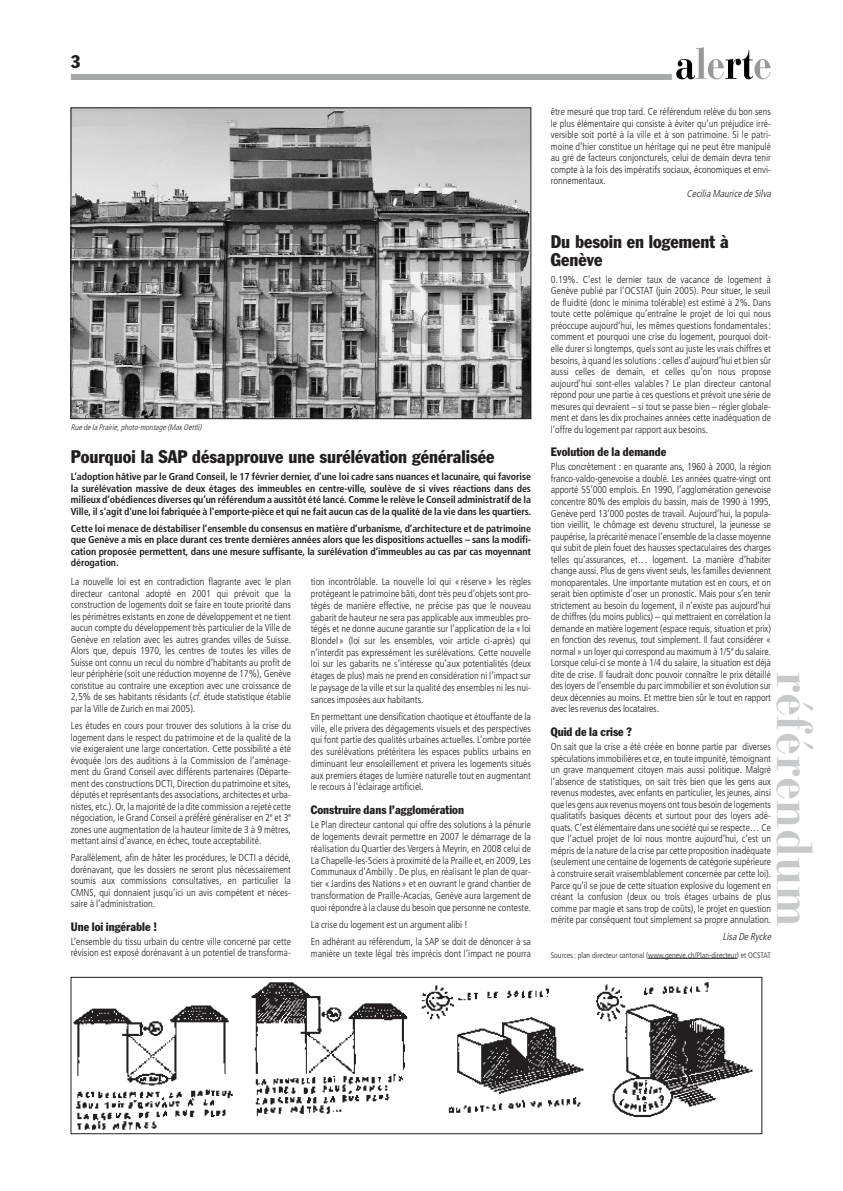
<style>
.page{position:relative;width:843px;height:1191px;background:#fff}
.page>*{position:absolute;margin:0;border:0;box-sizing:border-box;transform-origin:0 0}
.t1{font:700 50px "Bauer Bodoni";letter-spacing:.01em;color:#c7c9cb;scale:.92 1}
.t2{font:condensed 18px/18px "Franklin Gothic";color:#231f20}
.t3{font:condensed 12px "Franklin Gothic";color:#231f20}
.t4{font:300 condensed 10px/11.5px "Frutiger";color:#231f20;text-align:justify}
.t5{font:700 condensed 10px/11.5px "Frutiger";letter-spacing:-.01em;color:#231f20;text-align:justify}
.t6{font:italic 300 condensed 10px "Frutiger";color:#231f20}
.t7{font:300 condensed 8px "Frutiger";color:#231f20}
.t8{font:italic 300 condensed 8px "Frutiger";color:#231f20}
.s1{font-style:italic}
</style>
<div class="page">
<div style="left:71px;top:74px;width:601px;height:6px;background:#a7a9ac"></div>
<svg style="left:676px;top:47px;width:95px;height:32px"></svg>
<svg style="left:648px;top:958px;width:15px;height:1px"></svg>
<hr style="left:663px;top:958px;width:56px;height:1px;background:#231f20">
<svg style="left:719px;top:958px;width:18px;height:1px"></svg>
<img style="left:73px;top:110px;width:456px;height:307px">
<div style="left:71px;top:108px;width:460px;height:311px;border:1px solid #231f20"></div>
<img style="left:73px;top:982px;width:680px;height:148px">
<div style="left:71px;top:977px;width:691px;height:157px;border:1px solid #231f20"></div>
<h2 class="t2" style="left:71px;top:54px;width:11px">3</h2>
<p class="t8" style="left:71px;top:424px;width:134px">Rue de la Prairie,photo-montage (Max Oettli)</p>
<h2 class="t2" style="left:71px;top:449px;width:425px">Pourquoi la SAP désapprouve une surélévation généralisée</h2>
<p class="t5" style="left:71px;top:472px;width:462px">L’adoption hâtive par le Grand Conseil, le 17 février dernier, d’une loi cadre sans nuances et lacunaire, qui favorise la surélévation massive de deux étages des immeubles en centre-ville, soulève de si vives réactions dans des milieux d’obédiences diverses qu’un référendum a aussitôt été lancé. Comme le relève le Conseil administratif de la Ville, il s'agit d'une loi fabriquée à l'emporte-pièce et qui ne fait aucun cas de la qualité de la vie dans les quartiers.</p>
<p class="t5" style="left:71px;top:523px;width:462px">Cette loi menace de déstabiliser l’ensemble du consensus en matière d’urbanisme, d’architecture et de patrimoine que Genève a mis en place durant ces trente dernières années alors que les dispositions actuelles – sans la modifi&shy;cation proposée permettent, dans une mesure suffisante, la surélévation d’immeubles au cas par cas moyennant dérogation.</p>
<p class="t4" style="left:71px;top:577px;width:222px">La nouvelle loi est en contradiction flagrante avec le plan directeur cantonal adopté en 2001 qui prévoit que la construction de logements doit se faire en toute priorité dans les périmètres existants en zone de développement et ne tient aucun compte du développement très particulier de la Ville de Genève en relation avec les autres grandes villes de Suisse.<br>Alors que, depuis 1970, les centres de toutes les villes de Suisse ont connu un recul du nombre d’habitants au profit de leur périphérie (soit une réduction moyenne de 17%), Genève constitue au contraire une exception avec une croissance de 2,5% de ses habitants résidants (<span class="s1">cf</span>. étude statistique établie par la Ville de Zurich en mai 2005).</p>
<p class="t4" style="left:71px;top:721px;width:222px">Les études en cours pour trouver des solutions à la crise du logement dans le respect du patrimoine et de la qualité de la vie exigeraient une large concertation. Cette possibilité a été évoquée lors des auditions à la Commission de l’aménage&shy;ment du Grand Conseil avec différents partenaires (Départe&shy;ment des constructions DCTI, Direction du patrimoine et sites, députés et représentants des associations, architectes et urba&shy;nistes, etc.). Or, la majorité de la dite commission a rejeté cette négociation, le Grand Conseil a préféré généraliser en 2<sup>e</sup> et 3<sup>e </sup>zones une augmentation de la hauteur limite de 3 à 9 mètres, mettant ainsi d’avance, en échec, toute acceptabilité.</p>
<p class="t4" style="left:71px;top:853px;width:222px">Parallèlement, afin de hâter les procédures, le DCTI a décidé, dorénavant, que les dossiers ne seront plus nécessairement soumis aux commissions consultatives, en particulier la CMNS, qui donnaient jusqu’ici un avis compétent et néces&shy;saire à l’administration.</p>
<p class="t3" style="left:71px;top:922px;width:88px">Une loi ingérable !</p>
<p class="t4" style="left:71px;top:936px;width:222px">L’ensemble du tissu urbain du centre ville concerné par cette révision est exposé dorénavant à un potentiel de transforma-</p>
<p class="t4" style="left:311px;top:577px;width:222px">tion incontrôlable. La nouvelle loi qui « réserve » les règles protégeant le patrimoine bâti, dont très peu d’objets sont pro&shy;tégés de manière effective, ne précise pas que le nouveau gabarit de hauteur ne sera pas applicable aux immeubles pro&shy;tégés et ne donne aucune garantie sur l’application de la « loi Blondel » (loi sur les ensembles, voir article ci-après) qui n’interdit pas expressément les surélévations. Cette nouvelle loi sur les gabarits ne s’intéresse qu’aux potentialités (deux étages de plus) mais ne prend en considération ni l’impact sur le paysage de la ville et sur la qualité des ensembles ni les nui&shy;sances imposées aux habitants.</p>
<p class="t4" style="left:311px;top:711px;width:222px">En permettant une densification chaotique et étouffante de la ville, elle privera des dégagements visuels et des perspectives qui font partie des qualités urbaines actuelles. L’ombre portée des surélévations prétéritera les espaces publics urbains en diminuant leur ensoleillement et privera les logements situés aux premiers étages de lumière naturelle tout en augmentant le recours à l’éclairage artificiel.</p>
<p class="t3" style="left:311px;top:805px;width:155px">Construire dans l’agglomération</p>
<p class="t4" style="left:311px;top:820px;width:222px">Le Plan directeur cantonal qui offre des solutions à la pénurie de logements devrait permettre en 2007 le démarrage de la réalisation du Quartier des Vergers à Meyrin, en 2008 celui de La Chapelle-les-Sciers à proximité de la Praille et, en 2009, Les Communaux d’Ambilly . De plus, en réalisant le plan de quar&shy;tier « Jardins des Nations » et en ouvrant le grand chantier de transformation de Praille-Acacias, Genève aura largement de quoi répondre à la clause du besoin que personne ne conteste.</p>
<p class="t4" style="left:311px;top:917px;width:222px;line-height:17.4px">La crise du logement est un argument alibi !<br>En adhérant au référendum, la SAP se doit de dénoncer à sa</p>
<p class="t4" style="left:311px;top:949px;width:222px">manière un texte légal très imprécis dont l’impact ne pourra</p>
<p class="t4" style="left:551px;top:107px;width:222px">être mesuré que trop tard. Ce référendum relève du bon sens le plus élémentaire qui consiste à éviter qu’un préjudice irré&shy;versible soit porté à la ville et à son patrimoine. Si le patri&shy;moine d’hier constitue un héritage qui ne peut être manipulé au gré de facteurs conjoncturels, celui de demain devra tenir compte à la fois des impératifs sociaux, économiques et envi&shy;ronnementaux.</p>
<p class="t6" style="left:687px;top:190px;width:88px">Cecilia Maurice de Silva</p>
<h2 class="t2" style="left:551px;top:234px;width:179px">Du besoin en logement à<br>Genève</h2>
<p class="t4" style="left:551px;top:274px;width:222px">0.19%. C’est le dernier taux de vacance de logement à Genève publié par l’OCSTAT (juin 2005). Pour situer, le seuil de fluidité (donc le minima tolérable) est estimé à 2%. Dans toute cette polémique qu’entraîne le projet de loi qui nous préoccupe aujourd’hui, les mêmes questions fondamentales: comment et pourquoi une crise du logement, pourquoi doit&shy;elle durer si longtemps, quels sont au juste les vrais chiffres et besoins, à quand les solutions : celles d’aujourd’hui et bien sûr aussi celles de demain, et celles qu’on nous propose aujourd’hui sont-elles valables ? Le plan directeur cantonal répond pour une partie à ces questions et prévoit une série de mesures qui devraient – si tout se passe bien – régler globale&shy;ment et dans les dix prochaines années cette inadéquation de l’offre du logement par rapport aux besoins.</p>
<p class="t3" style="left:551px;top:448px;width:117px">Evolution de la demande</p>
<p class="t4" style="left:551px;top:462px;width:222px">Plus concrètement : en quarante ans, 1960 à 2000, la région franco-valdo-genevoise a doublé. Les années quatre-vingt ont apporté 55’000 emplois. En 1990, l’agglomération genevoise concentre 80% des emplois du bassin, mais de 1990 à 1995, Genève perd 13’000 postes de travail. Aujourd’hui, la popula&shy;tion vieillit, le chômage est devenu structurel, la jeunesse se paupérise, la précarité menace l’ensemble de la classe moyenne qui subit de plein fouet des hausses spectaculaires des charges telles qu’assurances, et… logement. La manière d’habiter change aussi. Plus de gens vivent seuls, les familles deviennent monoparentales. Une importante mutation est en cours, et on serait bien optimiste d’oser un pronostic. Mais pour s’en tenir strictement au besoin du logement, il n’existe pas aujourd’hui de chiffres (du moins publics) – qui mettraient en corrélation la demande en matière logement (espace requis, situation et prix) en fonction des revenus, tout simplement. Il faut considérer « normal » un loyer qui correspond au maximum à 1/5<sup>e</sup> du salaire.<br>Lorsque celui-ci se monte à 1/4 du salaire, la situation est déjà dite de crise. Il faudrait donc pouvoir connaître le prix détaillé des loyers de l’ensemble du parc immobilier et son évolution sur deux décennies au moins. Et mettre bien sûr le tout en rapport avec les revenus des locataires.</p>
<p class="t3" style="left:551px;top:727px;width:82px">Quid de la crise ?</p>
<p class="t4" style="left:551px;top:742px;width:222px">On sait que la crise a été créée en bonne partie par diverses spéculations immobilières et ce, en toute impunité, témoignant un grave manquement citoyen mais aussi politique. Malgré l’absence de statistiques, on sait très bien que les gens aux revenus modestes, avec enfants en particulier, les jeunes, ainsi que les gens aux revenus moyens ont tous besoin de logements qualitatifs basiques décents et surtout pour des loyers adé&shy;quats. C’est élémentaire dans une société qui se respecte… Ce que l’actuel projet de loi nous montre aujourd’hui, c’est un mépris de la nature de la crise par cette proposition inadéquate (seulement une centaine de logements de catégorie supérieure à construire serait vraisemblablement concernée par cette loi).<br>Parce qu’il se joue de cette situation explosive du logement en créant la confusion (deux ou trois étages urbains de plus comme par magie et sans trop de coûts), le projet en question mérite par conséquent tout simplement sa propre annulation.</p>
<p class="t6" style="left:723px;top:933px;width:52px">Lisa De Rycke</p>
<p class="t7" style="left:551px;top:952px;width:222px">Sources : plan directeur cantonal (www.geneve.ch/Plan-directeur) et OCSTAT</p>
<h1 class="t1" style="left:814px;top:672px;width:279px;rotate:90deg">référendum</h1>
</div>
